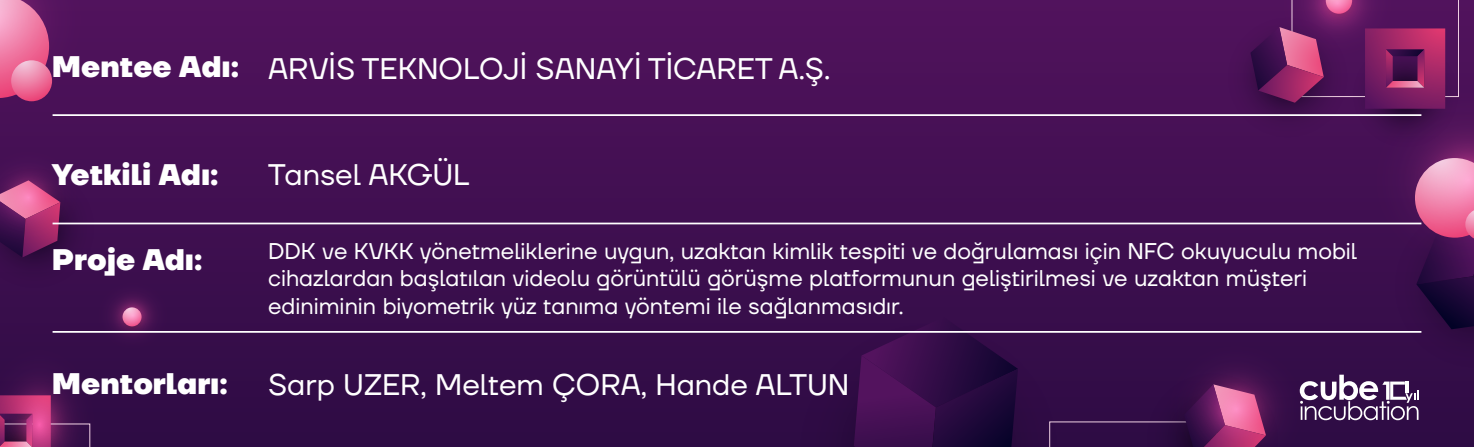
<style>
.page{position:relative;width:1474px;height:447px;background:#fff}
.page>*{position:absolute;margin:0;border:0;box-sizing:border-box;transform-origin:0 0}
.t1{font:29.75px "TT Firs Neue";color:#fff}
.t2{font:800 29.75px "TT Firs Neue";color:#fff}
.t3{font:22.75px/27.3px "TT Firs Neue";color:#fff}
</style>
<div class="page">
<div style="left:0;top:0;width:1473px;height:446px;background:linear-gradient(to bottom,#52135d,#2f0e46)"></div>
<div style="left:789px;top:313px;width:260px;height:133px;background:#320c47"></div>
<svg style="left:853px;top:317px;width:165px;height:129px;background:#340d49"></svg>
<svg style="left:0;top:325px;width:111px;height:121px;background:#511754"></svg>
<svg style="left:1346px;top:64px;width:127px;height:94px;background:#53155b"></svg>
<svg style="left:87px;top:272px;width:90px;height:86px;background:#491855"></svg>
<svg style="left:1222px;top:0;width:236px;height:141px;background:#621a5d"></svg>
<svg style="left:0;top:0;width:109px;height:292px;background:#672463"></svg>
<hr style="left:53px;top:114px;width:1368px;height:2px;background:#fff">
<hr style="left:53px;top:222px;width:1368px;height:2px;background:#fff">
<hr style="left:53px;top:331px;width:1368px;height:1px;background:#fff">
<svg style="left:1049px;top:158px;width:424px;height:288px;background:#471954"></svg>
<h1 class="t2" style="left:52px;top:47px;width:188px">Mentee Adı:</h1>
<h1 class="t1" style="left:268px;top:48px;width:563px">ARVİS TEKNOLOJİ SANAYİ TİCARET A.Ş.</h1>
<h1 class="t2" style="left:52px;top:154px;width:168px">Yetkili Adı:</h1>
<h1 class="t1" style="left:268px;top:154px;width:202px">Tansel AKGÜL</h1>
<h1 class="t2" style="left:52px;top:239px;width:152px">Proje Adı:</h1>
<p class="t3" style="left:268px;top:237px;width:1090px">DDK ve KVKK yönetmeliklerine uygun, uzaktan kimlik tespiti ve doğrulaması için NFC okuyuculu mobil cihazlardan başlatılan videolu görüntülü görüşme platformunun geliştirilmesi ve uzaktan müşteri ediniminin biyometrik yüz tanıma yöntemi ile sağlanmasıdır.</p>
<h1 class="t2" style="left:52px;top:363px;width:177px">Mentorları:</h1>
<h1 class="t1" style="left:268px;top:364px;width:583px">Sarp UZER, Meltem ÇORA, Hande ALTUN</h1>
</div>
